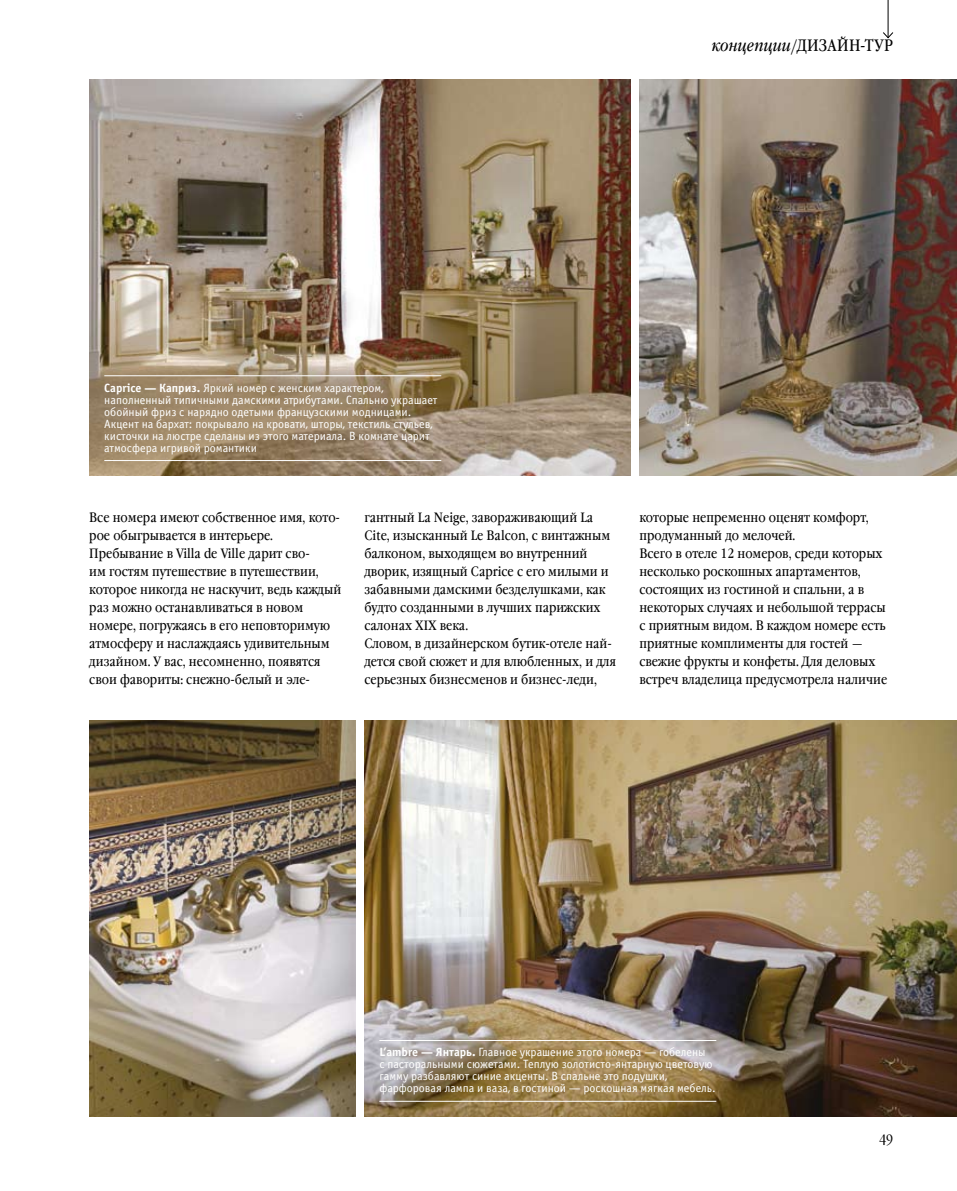
<style>
.page{position:relative;width:957px;height:1191px;background:#fff}
.page>*{position:absolute;margin:0;border:0;box-sizing:border-box;transform-origin:0 0}
.t1{font:16.5px "Garamond Book Narrow C";letter-spacing:.03em;color:#000}
.t2{font:13.5px/18px "Garamond Book Narrow C";color:#000}
.t3{font:12px/12px "Officina Sans C";color:#fff}
.s1{font-weight:700}
.s2{font-style:italic}
</style>
<div class="page">
<img style="left:364px;top:720px;width:593px;height:396px">
<img style="left:89px;top:720px;width:267px;height:396px">
<img style="left:89px;top:80px;width:542px;height:395px">
<img style="left:639px;top:79px;width:318px;height:396px">
<hr style="left:379px;top:1040px;width:337px;height:1px;background:#fff">
<hr style="left:379px;top:1101px;width:337px;height:1px;background:#fff">
<hr style="left:104px;top:375px;width:337px;height:1px;background:#fff">
<hr style="left:104px;top:460px;width:337px;height:1px;background:#fff">
<hr style="left:887px;top:0;width:1px;height:38px;background:#000">
<svg style="left:883px;top:31px;width:11px;height:8px"></svg>
<p class="t3" style="left:104px;top:382px;width:335px"><span class="s1">Caprice — Каприз.</span> Яркий номер с женским характером, наполненный типичными дамскими атрибутами. Спальню украшает обойный фриз с нарядно одетыми французскими модницами.<br>Акцент на бархат: покрывало на кровати, шторы, текстиль стульев, кисточки на люстре сделаны из этого материала. В комнате царит атмосфера игривой романтики</p>
<p class="t1" style="left:712px;top:37px;width:183px"><span class="s2">концепции</span>/ДИЗАЙН-ТУР</p>
<p class="t2" style="left:89px;top:509px;width:253px">Все номера имеют собственное имя, кото&shy;рое обыгрывается в интерьере.<br>Пребывание в Villa de Ville дарит сво-<br>им гостям путешествие в путешествии, которое никогда не наскучит, ведь каждый раз можно останавливаться в новом номере, погружаясь в его неповторимую атмосферу и наслаждаясь удивительным дизайном. У вас, несомненно, появятся свои фавориты: снежно-белый и эле-</p>
<p class="t2" style="left:364px;top:509px;width:253px">гантный La Neige, завораживающий La Cite, изысканный Le Balcon, с винтажным балконом, выходящем во внутренний дворик, изящный Caprice с его милыми и забавными дамскими безделушками, как будто созданными в лучших парижских салонах XIX века.<br>Словом, в дизайнерском бутик-отеле най&shy;дется свой сюжет и для влюбленных, и для серьезных бизнесменов и бизнес-леди,</p>
<p class="t2" style="left:639px;top:509px;width:249px">которые непременно оценят комфорт, продуманный до мелочей.<br>Всего в отеле 12 номеров, среди которых несколько роскошных апартаментов, состоящих из гостиной и спальни, а в некоторых случаях и небольшой террасы с приятным видом. В каждом номере есть приятные комплименты для гостей — свежие фрукты и конфеты. Для деловых встреч владелица предусмотрела наличие</p>
<p class="t3" style="left:379px;top:1046px;width:338px"><span class="s1">L’ambre — Янтарь.</span> Главное украшение этого номера — гобелены<br>с пасторальными сюжетами. Теплую золотисто-янтарную цветовую гамму разбавляют синие акценты. В спальне это подушки, фарфоровая лампа и ваза, в гостиной — роскошная мягкая мебель.</p>
<p class="t2" style="left:879px;top:1131px;width:15px">49</p>
</div>
